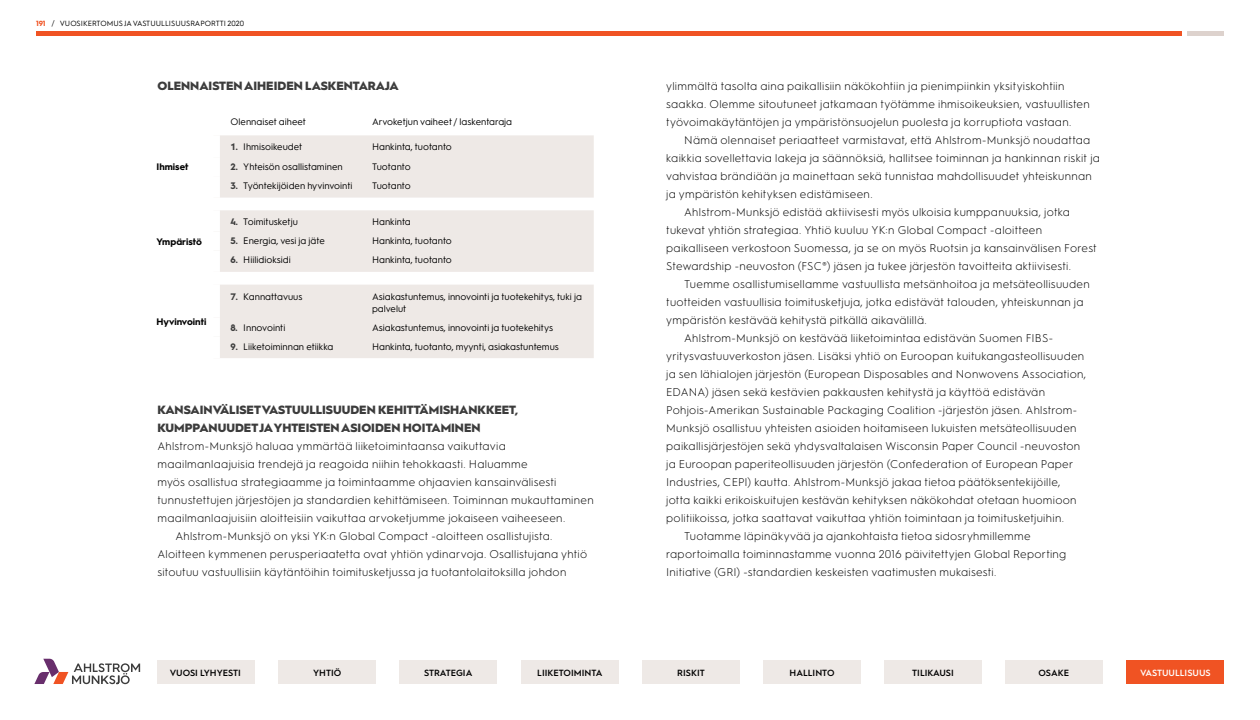
<style>
.page{position:relative;width:1260px;height:720px;background:#fff}
.page>*{position:absolute;margin:0;border:0;box-sizing:border-box;transform-origin:0 0}
.t1{font:900 12px/18px "Hurme Geometric Sans 1";color:#3c3c3c}
.t2{font:300 11.25px/18px "Hurme Geometric Sans 1";letter-spacing:.02em;color:#000}
.t3{font:9.45px/12px "Hurme Geometric Sans 1";color:#000}
.t4{font:700 9.45px "Hurme Geometric Sans 1";color:#000}
.t5{font:600 9px "Hurme Geometric Sans 1";color:#000}
.t6{font:600 9px "Hurme Geometric Sans 1";color:#fff}
.t7{font:7.5px "Hurme Geometric Sans 1";color:#000}
.s1{font-weight:700;color:#f05323}
.s2{font-weight:700;color:#3d3d3d}
</style>
<div class="page">
<svg style="left:220px;top:135px;width:374px;height:223px;background:#efebe8"></svg>
<svg style="left:34px;top:659px;width:106px;height:25px"></svg>
<div style="left:157px;top:660px;width:98px;height:24px;background:#eee9e6"></div>
<div style="left:278px;top:660px;width:98px;height:24px;background:#eee9e6"></div>
<div style="left:400px;top:660px;width:97px;height:24px;background:#eee9e6"></div>
<div style="left:521px;top:660px;width:97px;height:24px;background:#eee9e6"></div>
<div style="left:642px;top:660px;width:97px;height:24px;background:#eee9e6"></div>
<div style="left:763px;top:660px;width:98px;height:24px;background:#eee9e6"></div>
<div style="left:1006px;top:660px;width:97px;height:24px;background:#eee9e6"></div>
<div style="left:1127px;top:660px;width:97px;height:24px;background:#f05323"></div>
<div style="left:884px;top:660px;width:98px;height:24px;background:#eee9e6"></div>
<div style="left:36px;top:31px;width:1146px;height:5px;background:#f05323"></div>
<div style="left:1188px;top:31px;width:36px;height:5px;background:#ddd2cd"></div>
<p class="t7" style="left:36px;top:18px;width:210px"><span class="s1">191</span> / VUOSIKERTOMUS JA VASTUULLISUUSRAPORTTI 2020</p>
<p class="t1" style="left:157px;top:76px;width:243px">OLENNAISTEN AIHEIDEN LASKENTARAJA</p>
<p class="t3" style="left:231px;top:115px;width:77px">Olennaiset aiheet</p>
<p class="t3" style="left:372px;top:115px;width:142px">Arvoketjun vaiheet / laskentaraja</p>
<p class="t4" style="left:157px;top:160px;width:33px">Ihmiset</p>
<p class="t3" style="left:231px;top:141px;width:73px"><span class="s2">1.</span> Ihmisoikeudet</p>
<p class="t3" style="left:372px;top:141px;width:81px">Hankinta, tuotanto</p>
<p class="t3" style="left:231px;top:160px;width:114px"><span class="s2">2.</span> Yhteisön osallistaminen</p>
<p class="t3" style="left:372px;top:160px;width:40px">Tuotanto</p>
<p class="t3" style="left:231px;top:179px;width:124px"><span class="s2">3.</span> Työntekijöiden hyvinvointi</p>
<p class="t3" style="left:372px;top:179px;width:40px">Tuotanto</p>
<p class="t4" style="left:157px;top:235px;width:47px">Ympäristö</p>
<p class="t4" style="left:157px;top:315px;width:51px">Hyvinvointi</p>
<p class="t3" style="left:231px;top:216px;width:69px"><span class="s2">4.</span> Toimitusketju</p>
<p class="t3" style="left:372px;top:216px;width:40px">Hankinta</p>
<p class="t3" style="left:231px;top:234px;width:96px"><span class="s2">5.</span> Energia, vesi ja jäte</p>
<p class="t3" style="left:372px;top:234px;width:81px">Hankinta, tuotanto</p>
<p class="t3" style="left:231px;top:253px;width:62px"><span class="s2">6.</span> Hiilidioksidi</p>
<p class="t3" style="left:372px;top:253px;width:81px">Hankinta, tuotanto</p>
<p class="t3" style="left:231px;top:290px;width:73px"><span class="s2">7.</span> Kannattavuus</p>
<p class="t3" style="left:372px;top:290px;width:211px">Asiakastuntemus, innovointi ja tuotekehitys, tuki ja palvelut</p>
<p class="t3" style="left:231px;top:321px;width:56px"><span class="s2">8.</span> Innovointi</p>
<p class="t3" style="left:372px;top:321px;width:183px">Asiakastuntemus, innovointi ja tuotekehitys</p>
<p class="t3" style="left:231px;top:340px;width:104px"><span class="s2">9.</span> Liiketoiminnan etiikka</p>
<p class="t3" style="left:372px;top:340px;width:188px">Hankinta, tuotanto, myynti, asiakastuntemus</p>
<p class="t1" style="left:157px;top:400px;width:363px">KANSAINVÄLISET VASTUULLISUUDEN KEHITTÄMISHANKKEET,<br>KUMPPANUUDET JA YHTEISTEN ASIOIDEN HOITAMINEN</p>
<p class="t2" style="left:157px;top:436px;width:350px">Ahlstrom-Munksjö haluaa ymmärtää liiketoimintaansa vaikuttavia</p>
<p class="t2" style="left:157px;top:454px;width:372px">maailmanlaajuisia trendejä ja reagoida niihin tehokkaasti. Haluamme</p>
<p class="t2" style="left:157px;top:472px;width:401px">myös osallistua strategiaamme ja toimintaamme ohjaavien kansainvälisesti</p>
<p class="t2" style="left:157px;top:490px;width:438px">tunnustettujen järjestöjen ja standardien kehittämiseen. Toiminnan mukauttaminen</p>
<p class="t2" style="left:157px;top:508px;width:409px">maailmanlaajuisiin aloitteisiin vaikuttaa arvoketjumme jokaiseen vaiheeseen.</p>
<p class="t2" style="left:175px;top:526px;width:378px">Ahlstrom-Munksjö on yksi YK:n Global Compact -aloitteen osallistujista.</p>
<p class="t2" style="left:157px;top:544px;width:431px">Aloitteen kymmenen perusperiaatetta ovat yhtiön ydinarvoja. Osallistujana yhtiö</p>
<p class="t2" style="left:157px;top:562px;width:411px">sitoutuu vastuullisiin käytäntöihin toimitusketjussa ja tuotantolaitoksilla johdon</p>
<p class="t2" style="left:666px;top:76px;width:425px">ylimmältä tasolta aina paikallisiin näkökohtiin ja pienimpiinkin yksityiskohtiin saakka. Olemme sitoutuneet jatkamaan työtämme ihmisoikeuksien, vastuullisten työvoimakäytäntöjen ja ympäristönsuojelun puolesta ja korruptiota vastaan.</p>
<p class="t2" style="left:684px;top:130px;width:408px">Nämä olennaiset periaatteet varmistavat, että Ahlstrom-Munksjö noudattaa</p>
<p class="t2" style="left:666px;top:148px;width:435px">kaikkia sovellettavia lakeja ja säännöksiä, hallitsee toiminnan ja hankinnan riskit ja</p>
<p class="t2" style="left:666px;top:166px;width:427px">vahvistaa brändiään ja mainettaan sekä tunnistaa mahdollisuudet yhteiskunnan</p>
<p class="t2" style="left:666px;top:184px;width:208px">ja ympäristön kehityksen edistämiseen.</p>
<p class="t2" style="left:684px;top:202px;width:387px">Ahlstrom-Munksjö edistää aktiivisesti myös ulkoisia kumppanuuksia, jotka</p>
<p class="t2" style="left:666px;top:220px;width:377px">tukevat yhtiön strategiaa. Yhtiö kuuluu YK:n Global Compact -aloitteen</p>
<p class="t2" style="left:666px;top:238px;width:432px">paikalliseen verkostoon Suomessa, ja se on myös Ruotsin ja kansainvälisen Forest</p>
<p class="t2" style="left:666px;top:256px;width:406px">Stewardship -neuvoston (FSC®) jäsen ja tukee järjestön tavoitteita aktiivisesti.</p>
<p class="t2" style="left:684px;top:274px;width:407px">Tuemme osallistumisellamme vastuullista metsänhoitoa ja metsäteollisuuden</p>
<p class="t2" style="left:666px;top:292px;width:419px">tuotteiden vastuullisia toimitusketjuja, jotka edistävät talouden, yhteiskunnan ja</p>
<p class="t2" style="left:666px;top:310px;width:262px">ympäristön kestävää kehitystä pitkällä aikavälillä.</p>
<p class="t2" style="left:684px;top:328px;width:370px">Ahlstrom-Munksjö on kestävää liiketoimintaa edistävän Suomen FIBS-</p>
<p class="t2" style="left:666px;top:346px;width:420px">yritysvastuuverkoston jäsen. Lisäksi yhtiö on Euroopan kuitukangasteollisuuden</p>
<p class="t2" style="left:666px;top:364px;width:422px">ja sen lähialojen järjestön (European Disposables and Nonwovens Association,</p>
<p class="t2" style="left:666px;top:382px;width:380px">EDANA) jäsen sekä kestävien pakkausten kehitystä ja käyttöä edistävän</p>
<p class="t2" style="left:666px;top:400px;width:412px">Pohjois-Amerikan Sustainable Packaging Coalition -järjestön jäsen. Ahlstrom-</p>
<p class="t2" style="left:666px;top:418px;width:412px">Munksjö osallistuu yhteisten asioiden hoitamiseen lukuisten metsäteollisuuden</p>
<p class="t2" style="left:666px;top:436px;width:416px">paikallisjärjestöjen sekä yhdysvaltalaisen Wisconsin Paper Council -neuvoston</p>
<p class="t2" style="left:666px;top:454px;width:409px">ja Euroopan paperiteollisuuden järjestön (Confederation of European Paper</p>
<p class="t2" style="left:666px;top:472px;width:396px">Industries, CEPI) kautta. Ahlstrom-Munksjö jakaa tietoa päätöksentekijöille,</p>
<p class="t2" style="left:666px;top:490px;width:412px">jotta kaikki erikoiskuitujen kestävän kehityksen näkökohdat otetaan huomioon</p>
<p class="t2" style="left:666px;top:508px;width:399px">politiikoissa, jotka saattavat vaikuttaa yhtiön toimintaan ja toimitusketjuihin.</p>
<p class="t2" style="left:684px;top:526px;width:348px">Tuotamme läpinäkyvää ja ajankohtaista tietoa sidosryhmillemme</p>
<p class="t2" style="left:666px;top:544px;width:402px">raportoimalla toiminnastamme vuonna 2016 päivitettyjen Global Reporting</p>
<p class="t2" style="left:666px;top:562px;width:332px">Initiative (GRI) -standardien keskeisten vaatimusten mukaisesti.</p>
<p class="t5" style="left:170px;top:666px;width:73px">VUOSI LYHYESTI</p>
<p class="t5" style="left:313px;top:666px;width:30px">YHTIÖ</p>
<p class="t5" style="left:424px;top:666px;width:50px">STRATEGIA</p>
<p class="t5" style="left:537px;top:666px;width:67px">LIIKETOIMINTA</p>
<p class="t5" style="left:677px;top:666px;width:29px">RISKIT</p>
<p class="t5" style="left:790px;top:666px;width:46px">HALLINTO</p>
<p class="t5" style="left:912px;top:666px;width:43px">TILIKAUSI</p>
<p class="t5" style="left:1039px;top:666px;width:32px">OSAKE</p>
<p class="t6" style="left:1140px;top:666px;width:72px">VASTUULLISUUS</p>
</div>
